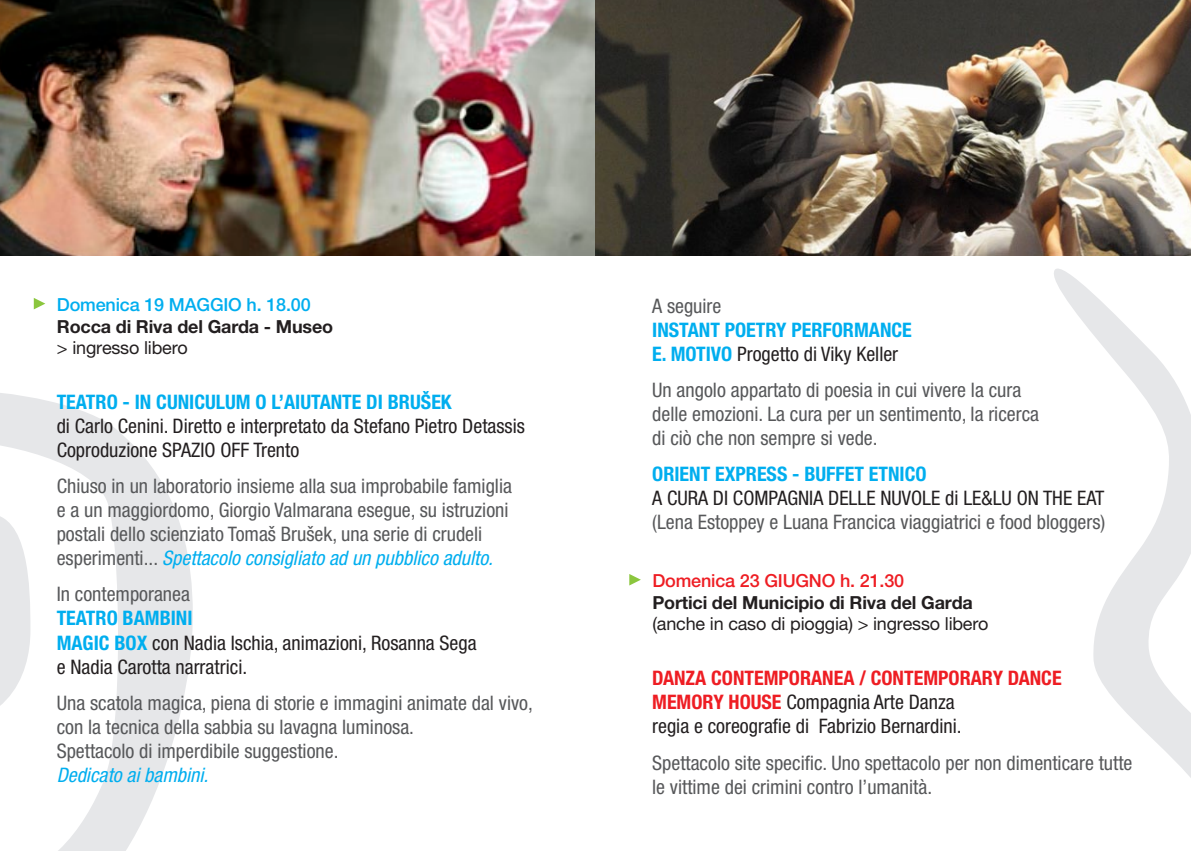
<style>
.page{position:relative;width:1191px;height:851px;background:#fff}
.page>*{position:absolute;margin:0;border:0;box-sizing:border-box;transform-origin:0 0}
.t1{font:condensed 20px/24px "Helvetica Neue LT Std";color:#57585a}
.t2{font:condensed 20px "Helvetica Neue LT Std";color:#231f20}
.t3{font:700 condensed 20px "Helvetica Neue LT Std";color:#00aeef}
.t4{font:italic condensed 20px "Helvetica Neue LT Std";color:#00aeef}
.t5{font:700 condensed 20px "Helvetica Neue LT Std";color:#ee1d23}
.t6{font:700 18px "Helvetica Neue LT Std";letter-spacing:-.01em;color:#231f20}
.t7{font:18px "Helvetica Neue LT Std";letter-spacing:-.01em;color:#231f20}
.t8{font:500 18px "Helvetica Neue LT Std";letter-spacing:-.01em;color:#00aeef}
.t9{font:500 18px "Helvetica Neue LT Std";letter-spacing:-.01em;color:#ee1d23}
.s1{font-style:normal;color:#57585a}
.s2{font-weight:700;color:#00aeef}
.s3{font-weight:700;color:#ee1d23}
</style>
<div class="page">
<svg style="left:0;top:393px;width:193px;height:457px"></svg>
<svg style="left:1054px;top:268px;width:137px;height:510px"></svg>
<svg style="left:34px;top:298px;width:11px;height:11px"></svg>
<svg style="left:629px;top:574px;width:12px;height:11px"></svg>
<img style="left:0;top:0;width:1191px;height:255px">
<p class="t8" style="left:57px;top:294px;width:255px">Domenica 19 MAGGIO h. 18.00</p>
<p class="t6" style="left:57px;top:315px;width:278px">Rocca di Riva del Garda - Museo</p>
<p class="t7" style="left:57px;top:337px;width:132px">&gt; ingresso libero</p>
<p class="t3" style="left:57px;top:390px;width:396px">TEATRO - IN CUNICULUM O L’AIUTANTE DI BRUŠEK</p>
<p class="t2" style="left:57px;top:414px;width:470px">di Carlo Cenini. Diretto e interpretato da Stefano Pietro Detassis</p>
<p class="t2" style="left:57px;top:438px;width:244px">Coproduzione SPAZIO OFF Trento</p>
<p class="t1" style="left:57px;top:474px;width:457px">Chiuso in un laboratorio insieme alla sua improbabile famiglia</p>
<p class="t1" style="left:57px;top:498px;width:453px">e a un maggiordomo, Giorgio Valmarana esegue, su istruzioni postali dello scienziato Tomaš Brušek, una serie di crudeli</p>
<p class="t4" style="left:57px;top:546px;width:438px"><span class="s1">esperimenti...</span> Spettacolo consigliato ad un pubblico adulto.</p>
<p class="t1" style="left:57px;top:582px;width:135px">In contemporanea</p>
<p class="t3" style="left:57px;top:606px;width:137px">TEATRO BAMBINI</p>
<p class="t2" style="left:57px;top:630px;width:421px"><span class="s2">MAGIC BOX</span> con Nadia Ischia, animazioni, Rosanna Sega</p>
<p class="t2" style="left:57px;top:654px;width:192px">e Nadia Carotta narratrici.</p>
<p class="t1" style="left:57px;top:690px;width:478px">Una scatola magica, piena di storie e immagini animate dal vivo, con la tecnica della sabbia su lavagna luminosa.</p>
<p class="t1" style="left:57px;top:738px;width:283px">Spettacolo di imperdibile suggestione.</p>
<p class="t4" style="left:57px;top:762px;width:153px">Dedicato ai bambini.</p>
<p class="t1" style="left:652px;top:294px;width:71px">A seguire</p>
<p class="t3" style="left:652px;top:318px;width:261px">INSTANT POETRY PERFORMANCE</p>
<p class="t2" style="left:652px;top:342px;width:247px"><span class="s2">E. MOTIVO</span> Progetto di Viky Keller</p>
<p class="t1" style="left:652px;top:378px;width:370px">Un angolo appartato di poesia in cui vivere la cura</p>
<p class="t1" style="left:652px;top:402px;width:388px">delle emozioni. La cura per un sentimento, la ricerca</p>
<p class="t1" style="left:652px;top:426px;width:227px">di ciò che non sempre si vede.</p>
<p class="t3" style="left:652px;top:462px;width:276px">ORIENT EXPRESS - BUFFET ETNICO</p>
<p class="t2" style="left:652px;top:486px;width:454px">A CURA DI COMPAGNIA DELLE NUVOLE di LE&amp;LU ON THE EAT</p>
<p class="t1" style="left:652px;top:510px;width:455px">(Lena Estoppey e Luana Francica viaggiatrici e food bloggers)</p>
<p class="t9" style="left:652px;top:569px;width:253px">Domenica 23 GIUGNO h. 21.30</p>
<p class="t6" style="left:652px;top:591px;width:322px">Portici del Municipio di Riva del Garda</p>
<p class="t7" style="left:652px;top:613px;width:338px">(anche in caso di pioggia) &gt; ingresso libero</p>
<p class="t5" style="left:652px;top:666px;width:411px">DANZA CONTEMPORANEA / CONTEMPORARY DANCE</p>
<p class="t2" style="left:652px;top:690px;width:304px"><span class="s3">MEMORY HOUSE</span> Compagnia Arte Danza</p>
<p class="t2" style="left:652px;top:714px;width:311px">regia e coreografie di Fabrizio Bernardini.</p>
<p class="t1" style="left:652px;top:750px;width:482px">Spettacolo site specific. Uno spettacolo per non dimenticare tutte le vittime dei crimini contro l’umanità.</p>
</div>
